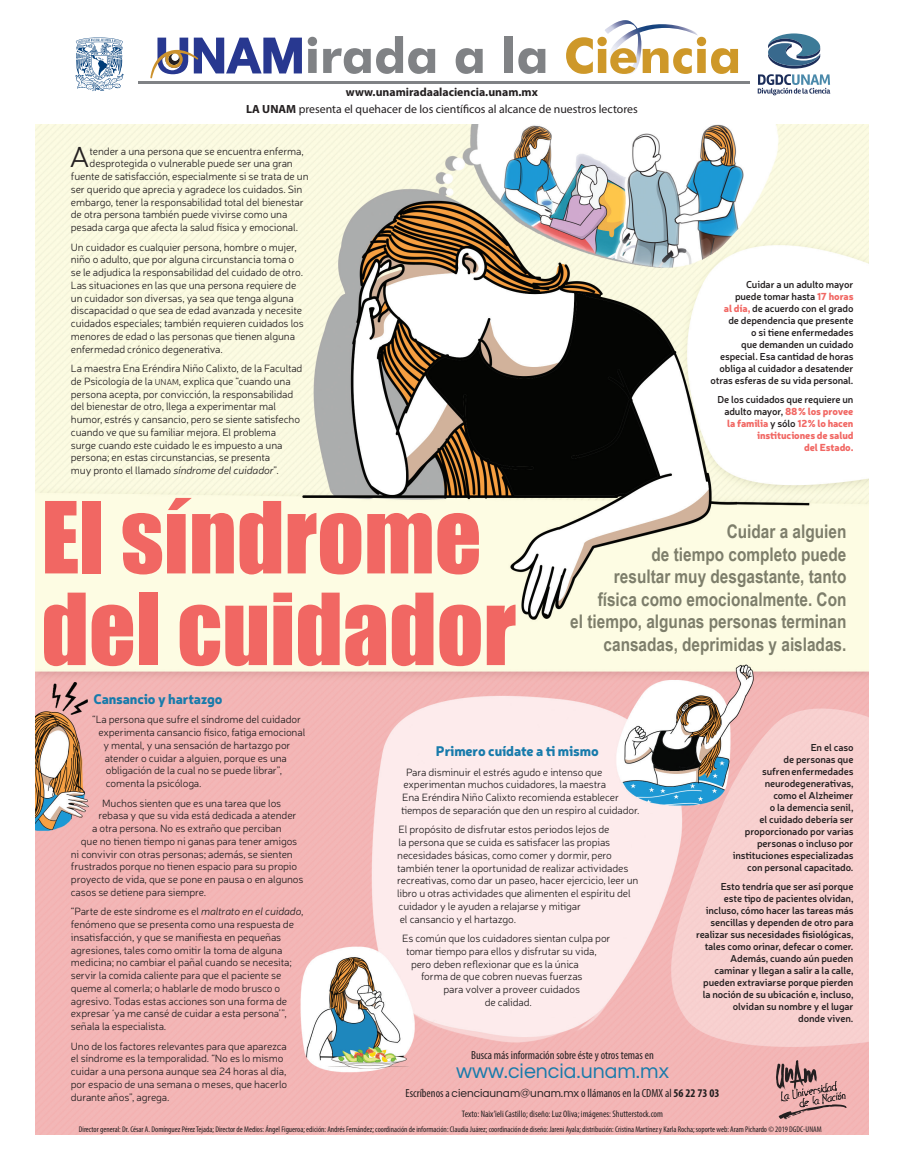
<style>
.page{position:relative;width:904px;height:1170px;background:#fff}
.page>*{position:absolute;margin:0;border:0;box-sizing:border-box;transform-origin:0 0}
.t1{font:91.62px/91.6px "Impact";color:#f16763}
.t2{font:300 29.12px "Neris";color:#231f20}
.t3{font:21.25px "Questrial";color:#187bab}
.t4{font:700 18.75px/22.5px "Arial Narrow";color:#7d7e6b;text-align:right}
.t5{font:900 13.75px "Neris";letter-spacing:-.01em;color:#187bab}
.t6{font:condensed 11.75px "Myriad Pro";color:#231f20}
.t7{font:11.75px/16.8px "Myriad Pro";color:#231f20;text-align:center}
.t8{font:300 10.62px/12.8px "Neris";letter-spacing:-.01em;color:#231f20}
.t9{font:600 10px/12px "Neris";letter-spacing:-.01em;color:#231f20;text-align:right}
.t10{font:900 10px/12px "Neris";letter-spacing:-.01em;color:#f16763;text-align:right}
.t11{font:condensed 9.5px "Myriad Pro";color:#231f20}
.t12{font:condensed 8.25px "Myriad Pro";color:#231f20}
.s1{font-weight:700}
.s2{font-size:8.5px}
.s3{font-style:italic}
.s4{font-weight:900;color:#f16763}
.s5{font-weight:600;color:#231f20}
.s6{font-family:"Questrial";font-stretch:normal}
</style>
<div class="page">
<img style="left:35px;top:124px;width:833px;height:1010px">
<svg style="left:776px;top:1059px;width:70px;height:60px"></svg>
<svg style="left:757px;top:33px;width:73px;height:62px"></svg>
<svg style="left:76px;top:37px;width:48px;height:54px"></svg>
<hr style="left:138px;top:82px;width:612px;height:2px;background:#808285">
<svg style="left:308px;top:37px;width:9px;height:36px"></svg>
<svg style="left:323px;top:36px;width:112px;height:38px"></svg>
<svg style="left:455px;top:48px;width:27px;height:26px"></svg>
<div style="left:504px;top:36px;width:9px;height:37px;background:#808285"></div>
<svg style="left:518px;top:48px;width:27px;height:26px"></svg>
<svg style="left:150px;top:38px;width:152px;height:40px"></svg>
<img style="left:605px;top:20px;width:92px;height:49px">
<svg style="left:566px;top:37px;width:70px;height:37px"></svg>
<svg style="left:642px;top:37px;width:96px;height:37px"></svg>
<p class="t7" style="left:246px;top:84px;width:393px"><span class="s1">www.unamiradaalaciencia.unam.mx<br>LA UNAM</span> presenta el quehacer de los científicos al alcance de nuestros lectores</p>
<h2 class="t2" style="left:70px;top:139px;width:22px">A</h2>
<p class="t8" style="left:90px;top:144px;width:216px">tender a una persona que se encuentra enferma,</p>
<p class="t8" style="left:90px;top:157px;width:205px">desprotegida o vulnerable puede ser una gran</p>
<p class="t8" style="left:71px;top:170px;width:239px">fuente de satisfacción, especialmente si se trata de un</p>
<p class="t8" style="left:71px;top:182px;width:233px">ser querido que aprecia y agradece los cuidados. Sin</p>
<p class="t8" style="left:71px;top:195px;width:234px">embargo, tener la responsabilidad total del bienestar</p>
<p class="t8" style="left:71px;top:208px;width:218px">de otra persona también puede vivirse como una</p>
<p class="t8" style="left:71px;top:221px;width:229px">pesada carga que afecta la salud física y emocional.</p>
<p class="t8" style="left:71px;top:240px;width:234px">Un cuidador es cualquier persona, hombre o mujer, niño o adulto, que por alguna circunstancia toma o se le adjudica la responsabilidad del cuidado de otro.<br>Las situaciones en las que una persona requiere de un cuidador son diversas, ya sea que tenga alguna discapacidad o que sea de edad avanzada y necesite cuidados especiales; también requieren cuidados los menores de edad o las personas que tienen alguna enfermedad crónico degenerativa.</p>
<p class="t8" style="left:71px;top:361px;width:233px">La maestra Ena Eréndira Niño Calixto, de la Facultad de Psicología de la <span class="s2">UNAM</span>, explica que “cuando una persona acepta, por convicción, la responsabilidad del bienestar de otro, llega a experimentar mal humor, estrés y cansancio, pero se siente satisfecho cuando ve que su familiar mejora. El problema surge cuando este cuidado le es impuesto a una persona; en estas circunstancias, se presenta<br>muy pronto el llamado <span class="s3">síndrome del cuidador</span>”.</p>
<p class="t9" style="left:710px;top:278px;width:144px">Cuidar a un adulto mayor<br>puede tomar hasta <span class="s4">17 horas<br>al día,</span> de acuerdo con el grado<br>de dependencia que presente<br>o si tiene enfermedades<br>que demanden un cuidado especial. Esa cantidad de horas obliga al cuidador a desatender otras esferas de su vida personal.</p>
<p class="t10" style="left:717px;top:392px;width:137px"><span class="s5">De los cuidados que requiere un adulto mayor,</span> 88 % los provee la familia <span class="s5">y sólo</span> 12 % lo hacen instituciones de salud<br>del Estado.</p>
<h1 class="t1" style="left:41px;top:489px;width:476px">El síndrome del cuidador</h1>
<h3 class="t4" style="left:570px;top:519px;width:278px">Cuidar a alguien<br>de tiempo completo puede<br>resultar muy desgastante, tanto física como emocionalmente. Con<br>el tiempo, algunas personas terminan cansadas, deprimidas y aisladas.</h3>
<p class="t5" style="left:93px;top:688px;width:131px">Cansancio y hartazgo</p>
<p class="t8" style="left:92px;top:712px;width:210px">“La persona que sufre el síndrome del cuidador</p>
<p class="t8" style="left:98px;top:725px;width:208px">experimenta cansancio físico, fatiga emocional</p>
<p class="t8" style="left:103px;top:738px;width:189px">y mental, y una sensación de hartazgo por</p>
<p class="t8" style="left:105px;top:751px;width:184px">atender o cuidar a alguien, porque es una</p>
<p class="t8" style="left:106px;top:763px;width:178px">obligación de la cual no se puede librar”,</p>
<p class="t8" style="left:106px;top:776px;width:97px">comenta la psicóloga.</p>
<p class="t8" style="left:102px;top:796px;width:180px">Muchos sienten que es una tarea que los</p>
<p class="t8" style="left:98px;top:808px;width:200px">rebasa y que su vida está dedicada a atender</p>
<p class="t8" style="left:92px;top:821px;width:191px">a otra persona. No es extraño que perciban</p>
<p class="t8" style="left:81px;top:834px;width:218px">que no tienen tiempo ni ganas para tener amigos</p>
<p class="t8" style="left:71px;top:847px;width:223px">ni convivir con otras personas; además, se sienten</p>
<p class="t8" style="left:71px;top:859px;width:228px">frustrados porque no tienen espacio para su propio</p>
<p class="t8" style="left:71px;top:872px;width:234px">proyecto de vida, que se pone en pausa o en algunos</p>
<p class="t8" style="left:71px;top:885px;width:137px">casos se detiene para siempre.</p>
<p class="t8" style="left:71px;top:904px;width:234px">“Parte de este síndrome es el <span class="s3">maltrato en el cuidado</span>, fenómeno que se presenta como una respuesta de insatisfacción, y que se manifiesta en pequeñas agresiones, tales como omitir la toma de alguna medicina; no cambiar el pañal cuando se necesita; servir la comida caliente para que el paciente se queme al comerla; o hablarle de modo brusco o agresivo. Todas estas acciones son una forma de expresar ‘ya me cansé de cuidar a esta persona’ ”, señala la especialista.</p>
<p class="t8" style="left:71px;top:1039px;width:218px">Uno de los factores relevantes para que aparezca el síndrome es la temporalidad. “No es lo mismo cuidar a una persona aunque sea 24 horas al día, por espacio de una semana o meses, que hacerlo durante años”, agrega.</p>
<p class="t5" style="left:436px;top:741px;width:164px">Primero cuídate a ti mismo</p>
<p class="t8" style="left:401px;top:765px;width:240px;text-indent:5px">Para disminuir el estrés agudo e intenso que experimentan muchos cuidadores, la maestra<br>Ena Eréndira Niño Calixto recomienda establecer tiempos de separación que den un respiro al cuidador.</p>
<p class="t8" style="left:397px;top:822px;width:243px">El propósito de disfrutar estos periodos lejos de<br>la persona que se cuida es satisfacer las propias necesidades básicas, como comer y dormir, pero también tener la oportunidad de realizar actividades recreativas, como dar un paseo, hacer ejercicio, leer un libro u otras actividades que alimenten el espíritu del cuidador y le ayuden a relajarse y mitigar<br>el cansancio y el hartazgo.</p>
<p class="t8" style="left:402px;top:931px;width:210px">Es común que los cuidadores sientan culpa por</p>
<p class="t8" style="left:406px;top:944px;width:192px">tomar tiempo para ellos y disfrutar su vida,</p>
<p class="t8" style="left:411px;top:957px;width:169px">pero deben reflexionar que es la única</p>
<p class="t8" style="left:421px;top:969px;width:163px">forma de que cobren nuevas fuerzas</p>
<p class="t8" style="left:443px;top:982px;width:138px">para volver a proveer cuidados</p>
<p class="t8" style="left:485px;top:995px;width:49px">de calidad.</p>
<p class="t6" style="left:471px;top:1047px;width:184px">Busca más información sobre éste y otros temas en</p>
<h3 class="t3" style="left:456px;top:1059px;width:214px">www.ciencia.unam.mx</h3>
<p class="t9" style="left:732px;top:740px;width:122px">En el caso<br>de personas que<br>sufren enfermedades neurodegenerativas,<br>como el Alzheimer<br>o la demencia senil,<br>el cuidado debería ser proporcionado por varias personas o incluso por instituciones especializadas con personal capacitado.</p>
<p class="t9" style="left:696px;top:879px;width:159px">Esto tendría que ser así porque<br>este tipo de pacientes olvidan, incluso, cómo hacer las tareas más sencillas y dependen de otro para realizar sus necesidades fisiológicas, tales como orinar, defecar o comer.<br>Además, cuando aún pueden caminar y llegan a salir a la calle, pueden extraviarse porque pierden la noción de su ubicación e, incluso, olvidan su nombre y el lugar<br>donde viven.</p>
<p class="t6" style="left:405px;top:1085px;width:315px">Escríbenos a <span class="s6">cienciaunam@unam.mx</span> o llámanos en la CDMX al <span class="s1">56 22 73 03</span></p>
<p class="t11" style="left:462px;top:1107px;width:203px">Texto: Naix’ieli Castillo; diseño: Luz Oliva; imágenes: Shutterstock.com</p>
<p class="t12" style="left:79px;top:1123px;width:744px">Director general: Dr. César A. Domínguez Pérez Tejada; Director de Medios: Ángel Figueroa; edición: Andrés Fernández; coordinación de información: Claudia Juárez; coordinación de diseño: Jareni Ayala; distribución: Cristina Martínez y Karla Rocha; soporte web: Aram Pichardo © 2019 DGDC-UNAM</p>
</div>
